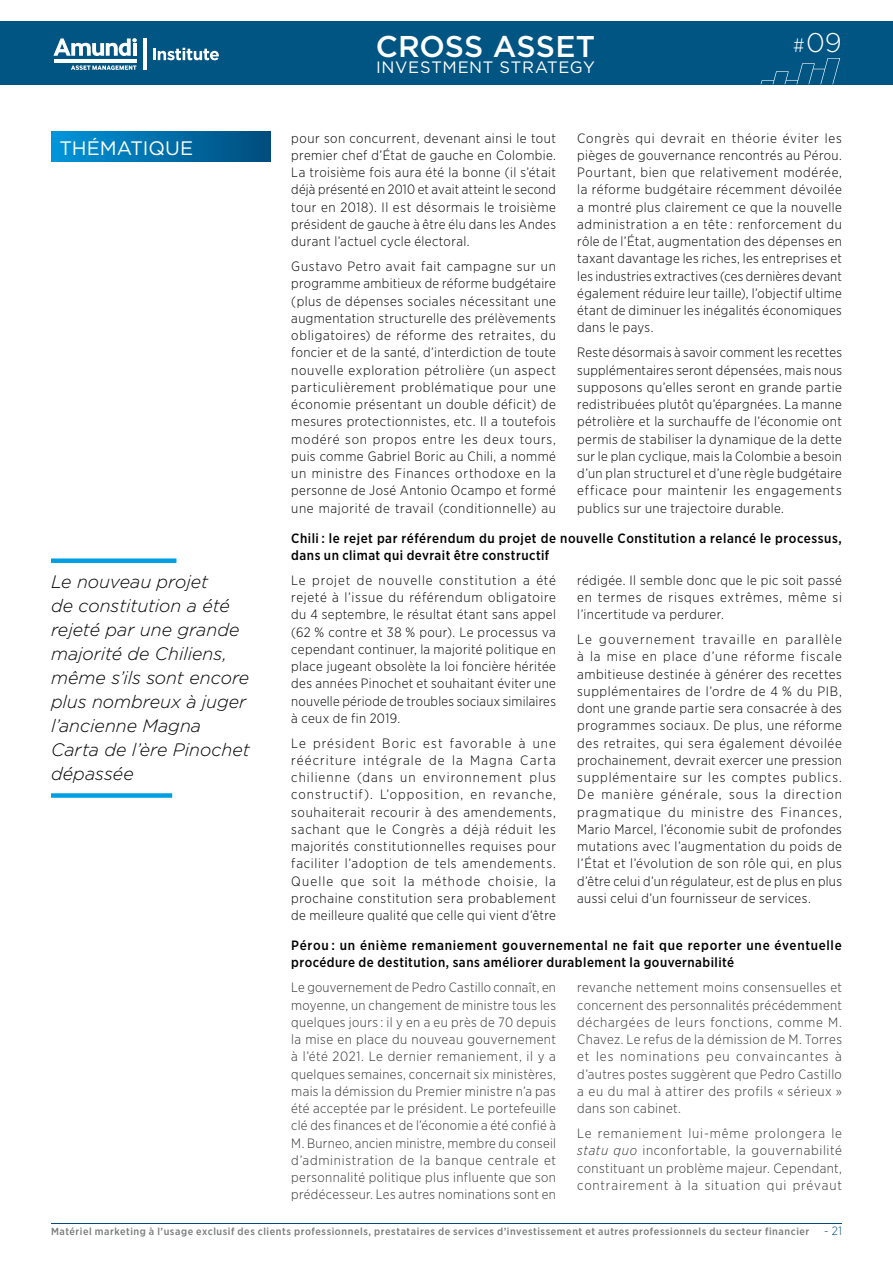
<style>
.page{position:relative;width:893px;height:1263px;background:#fff}
.page>*{position:absolute;margin:0;border:0;box-sizing:border-box;transform-origin:0 0}
.t1{font:500 30px "Gotham";letter-spacing:.005em;color:#fff}
.t2{font:300 27px "Gotham";color:#fff}
.t3{font:19.5px "Gotham";color:#fff}
.t4{font:italic 300 18px/24px "Gotham";color:#000}
.t5{font:16.5px "Gotham";letter-spacing:.035em;color:#fff}
.t6{font:300 13.5px/17.2px "Gotham Narrow";letter-spacing:.03em;color:#000;text-align:justify}
.t7{font:300 13.5px/17.2px "Gotham Narrow";letter-spacing:.03em;color:#333;text-align:justify}
.t8{font:500 13.5px/17.2px "Gotham Narrow";letter-spacing:.035em;color:#000}
.t9{font:300 12px "Gotham Narrow";color:#004c7c}
.t10{font:500 10.35px "Gotham Narrow";letter-spacing:.055em;color:#777a7b}
.s1{font-family:"Gotham Narrow";font-size:19.5px}
.s2{font-style:italic}
</style>
<div class="page">
<hr style="left:51px;top:1222px;width:791px;height:1px;background:#004c7c">
<div style="left:0;top:21px;width:893px;height:64px;background:#005583"></div>
<svg style="left:53px;top:38px;width:84px;height:18px"></svg>
<hr style="left:54px;top:59px;width:82px;height:3px;background:#fff">
<svg style="left:71px;top:65px;width:65px;height:5px"></svg>
<hr style="left:143px;top:38px;width:3px;height:32px;background:#fff">
<svg style="left:153px;top:48px;width:66px;height:12px"></svg>
<svg style="left:761px;top:58px;width:79px;height:26px"></svg>
<div style="left:51px;top:132px;width:219px;height:30px;background:linear-gradient(to right,#0095da,#004c7c)"></div>
<div style="left:51px;top:558px;width:125px;height:5px;background:#009fe3"></div>
<div style="left:51px;top:793px;width:121px;height:5px;background:#009fe3"></div>
<h3 class="t3" style="left:60px;top:135px;width:135px">THÉMATIQUE</h3>
<h3 class="t4" style="left:51px;top:570px;width:200px">Le nouveau projet<br>de constitution a été rejeté par une grande majorité de Chiliens, même s’ils sont encore plus nombreux à juger l’ancienne Magna<br>Carta de l’ère Pinochet dépassée</h3>
<h1 class="t1" style="left:376px;top:27px;width:221px">CROSS ASSET</h1>
<p class="t5" style="left:376px;top:57px;width:220px">INVESTMENT STRATEGY</p>
<h2 class="t2" style="left:793px;top:25px;width:50px"><span class="s1">#</span> 09</h2>
<p class="t6" style="left:291px;top:129px;width:266px">pour son concurrent, devenant ainsi le tout premier chef d’État de gauche en Colombie.<br>La troisième fois aura été la bonne (il s’était déjà présenté en 2010 et avait atteint le second tour en 2018). Il est désormais le troisième président de gauche à être élu dans les Andes durant l’actuel cycle électoral.</p>
<p class="t6" style="left:291px;top:257px;width:266px">Gustavo Petro avait fait campagne sur un programme ambitieux de réforme budgétaire (plus de dépenses sociales nécessitant une augmentation structurelle des prélèvements obligatoires) de réforme des retraites, du foncier et de la santé, d’interdiction de toute nouvelle exploration pétrolière (un aspect particulièrement problématique pour une économie présentant un double déficit) de mesures protectionnistes, etc. Il a toutefois modéré son propos entre les deux tours, puis comme Gabriel Boric au Chili, a nommé un ministre des Finances orthodoxe en la personne de José Antonio Ocampo et formé une majorité de travail (conditionnelle) au</p>
<p class="t6" style="left:577px;top:129px;width:266px">Congrès qui devrait en théorie éviter les pièges de gouvernance rencontrés au Pérou.<br>Pourtant, bien que relativement modérée, la réforme budgétaire récemment dévoilée a montré plus clairement ce que la nouvelle administration a en tête : renforcement du rôle de l’État, augmentation des dépenses en taxant davantage les riches, les entreprises et les industries extractives (ces dernières devant également réduire leur taille), l’objectif ultime étant de diminuer les inégalités économiques dans le pays.</p>
<p class="t6" style="left:577px;top:344px;width:266px">Reste désormais à savoir comment les recettes supplémentaires seront dépensées, mais nous supposons qu’elles seront en grande partie redistribuées plutôt qu’épargnées. La manne pétrolière et la surchauffe de l’économie ont permis de stabiliser la dynamique de la dette sur le plan cyclique, mais la Colombie a besoin d’un plan structurel et d’une règle budgétaire efficace pour maintenir les engagements publics sur une trajectoire durable.</p>
<p class="t8" style="left:291px;top:529px;width:552px">Chili : le rejet par référendum du projet de nouvelle Constitution a relancé le processus, dans un climat qui devrait être constructif</p>
<p class="t6" style="left:291px;top:571px;width:266px">Le projet de nouvelle constitution a été rejeté à l’issue du référendum obligatoire du 4 septembre, le résultat étant sans appel (62 % contre et 38 % pour). Le processus va cependant continuer, la majorité politique en place jugeant obsolète la loi foncière héritée des années Pinochet et souhaitant éviter une nouvelle période de troubles sociaux similaires à ceux de fin 2019.</p>
<p class="t6" style="left:291px;top:734px;width:266px">Le président Boric est favorable à une réécriture intégrale de la Magna Carta chilienne (dans un environnement plus constructif). L’opposition, en revanche, souhaiterait recourir à des amendements, sachant que le Congrès a déjà réduit les majorités constitutionnelles requises pour faciliter l’adoption de tels amendements.<br>Quelle que soit la méthode choisie, la prochaine constitution sera probablement de meilleure qualité que celle qui vient d’être</p>
<p class="t6" style="left:577px;top:571px;width:266px">rédigée. Il semble donc que le pic soit passé en termes de risques extrêmes, même si l’incertitude va perdurer.</p>
<p class="t6" style="left:577px;top:630px;width:266px">Le gouvernement travaille en parallèle à la mise en place d’une réforme fiscale ambitieuse destinée à générer des recettes supplémentaires de l’ordre de 4 % du PIB, dont une grande partie sera consacrée à des programmes sociaux. De plus, une réforme des retraites, qui sera également dévoilée prochainement, devrait exercer une pression supplémentaire sur les comptes publics.<br>De manière générale, sous la direction pragmatique du ministre des Finances, Mario Marcel, l’économie subit de profondes mutations avec l’augmentation du poids de l’État et l’évolution de son rôle qui, en plus d’être celui d’un régulateur, est de plus en plus aussi celui d’un fournisseur de services.</p>
<p class="t8" style="left:291px;top:937px;width:552px">Pérou : un énième remaniement gouvernemental ne fait que reporter une éventuelle procédure de destitution, sans améliorer durablement la gouvernabilité</p>
<p class="t7" style="left:291px;top:979px;width:266px">Le gouvernement de Pedro Castillo connaît, en moyenne, un changement de ministre tous les quelques jours : il y en a eu près de 70 depuis la mise en place du nouveau gouvernement à l’été 2021. Le dernier remaniement, il y a quelques semaines, concernait six ministères, mais la démission du Premier ministre n’a pas été acceptée par le président. Le portefeuille clé des finances et de l’économie a été confié à M. Burneo, ancien ministre, membre du conseil d’administration de la banque centrale et personnalité politique plus influente que son prédécesseur. Les autres nominations sont en</p>
<p class="t7" style="left:577px;top:979px;width:266px">revanche nettement moins consensuelles et concernent des personnalités précédemment déchargées de leurs fonctions, comme M.<br>Chavez. Le refus de la démission de M. Torres et les nominations peu convaincantes à d’autres postes suggèrent que Pedro Castillo a eu du mal à attirer des profils « sérieux » dans son cabinet.</p>
<p class="t7" style="left:577px;top:1124px;width:266px">Le remaniement lui-même prolongera le <span class="s2">statu quo</span> inconfortable, la gouvernabilité constituant un problème majeur. Cependant, contrairement à la situation qui prévaut</p>
<p class="t10" style="left:51px;top:1224px;width:760px">Matériel marketing à l’usage exclusif des clients professionnels, prestataires de services d’investissement et autres professionnels du secteur financier</p>
<p class="t9" style="left:824px;top:1224px;width:19px">- 21</p>
</div>
